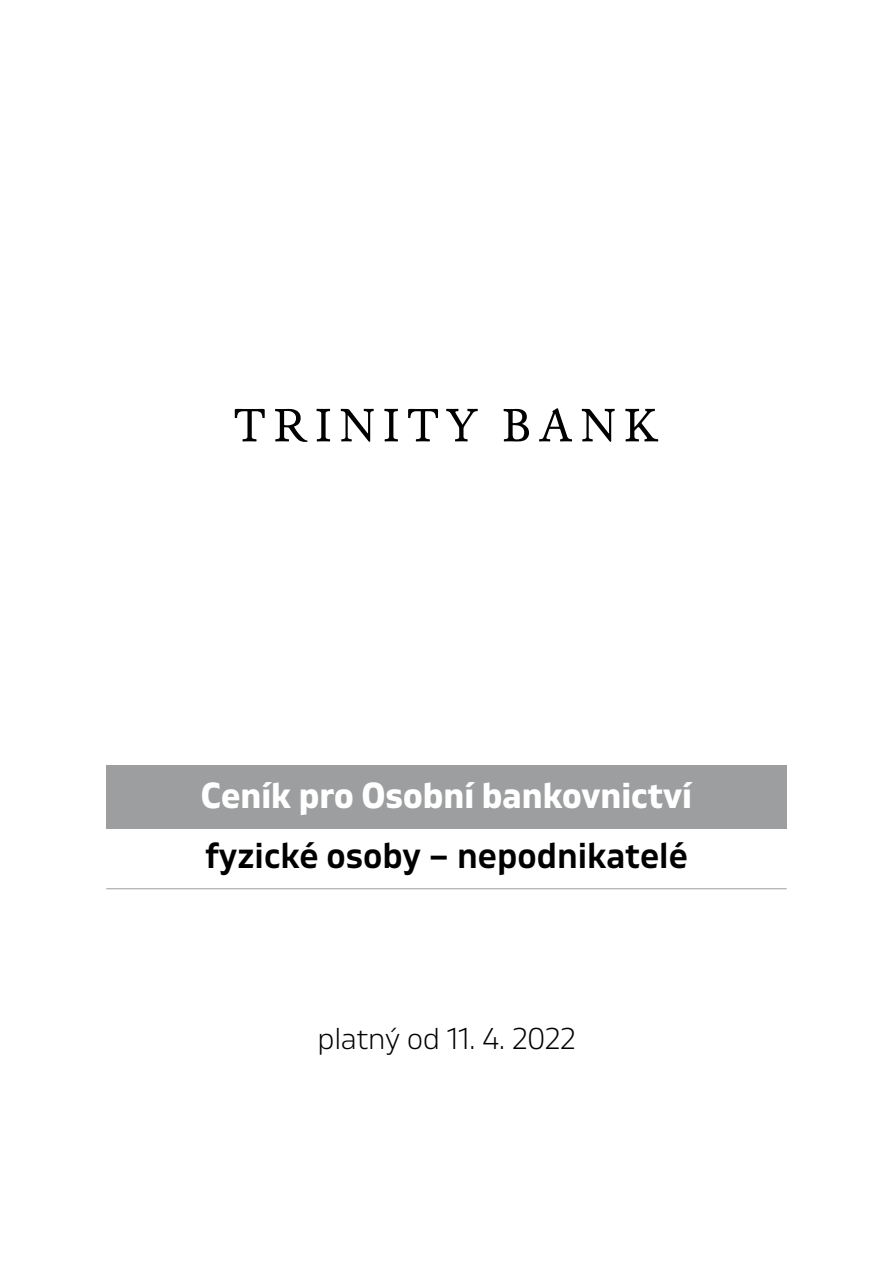
<style>
.page{position:relative;width:893px;height:1263px;background:#fff}
.page>*{position:absolute;margin:0;border:0;box-sizing:border-box;transform-origin:0 0}
.t1{font:700 36px "Gilam";color:#fff}
.t2{font:600 36px "Gilam";color:#000}
.t3{font:300 30px "Gilam";color:#000}
</style>
<div class="page">
<div style="left:106px;top:765px;width:681px;height:64px;background:#9c9e9f"></div>
<hr style="left:106px;top:888px;width:681px;height:1px;background:#9c9e9f">
<svg style="left:504px;top:409px;width:25px;height:32px"></svg>
<svg style="left:539px;top:408px;width:33px;height:33px"></svg>
<svg style="left:582px;top:409px;width:33px;height:33px"></svg>
<svg style="left:235px;top:409px;width:30px;height:32px"></svg>
<svg style="left:275px;top:409px;width:32px;height:33px"></svg>
<svg style="left:316px;top:409px;width:14px;height:32px"></svg>
<svg style="left:341px;top:409px;width:33px;height:33px"></svg>
<svg style="left:384px;top:409px;width:14px;height:32px"></svg>
<svg style="left:408px;top:409px;width:30px;height:32px"></svg>
<svg style="left:446px;top:409px;width:32px;height:32px"></svg>
<svg style="left:625px;top:409px;width:33px;height:32px"></svg>
<p class="t1" style="left:201px;top:769px;width:493px">Ceník pro Osobní bankovnictví</p>
<p class="t2" style="left:205px;top:829px;width:484px">fyzické osoby – nepodnikatelé</p>
<p class="t3" style="left:317px;top:1016px;width:259px">platný od 11. 4. 2022</p>
</div>
